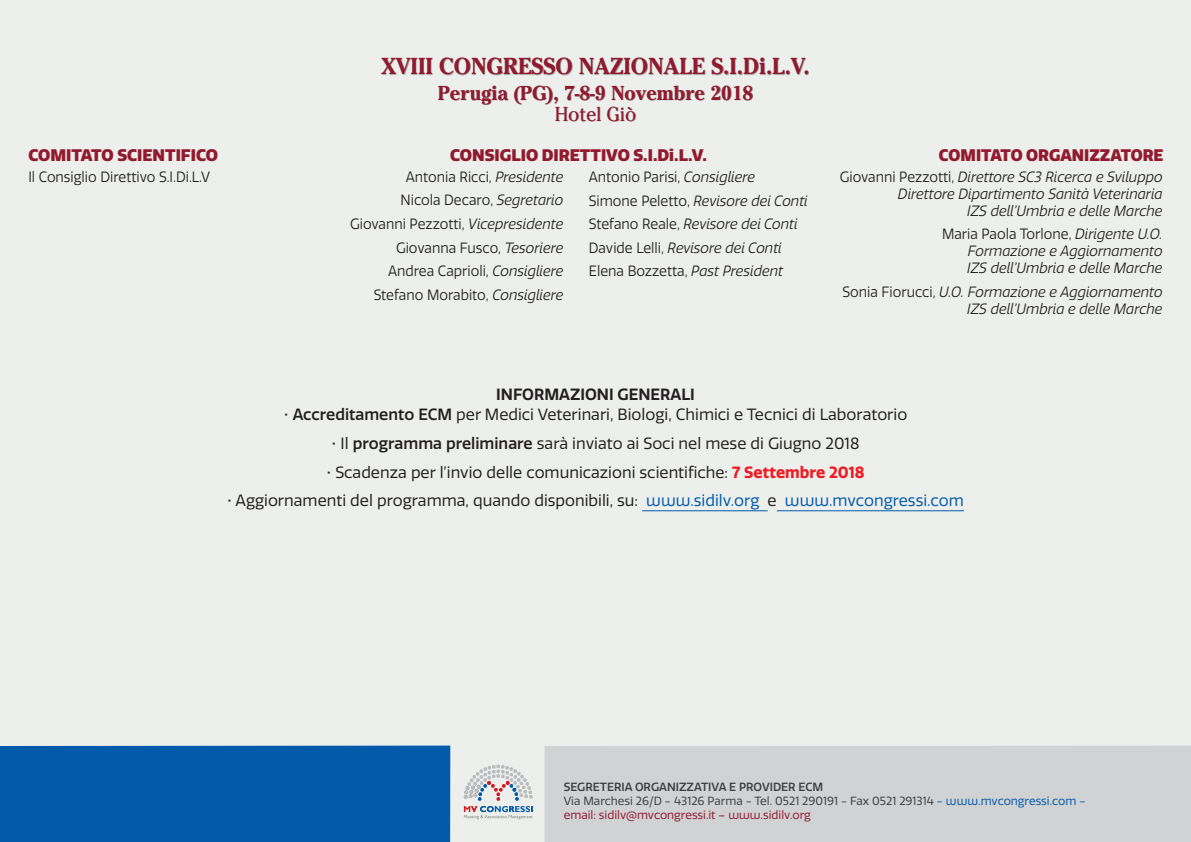
<style>
.page{position:relative;width:1191px;height:842px;background:#edefed}
.page>*{position:absolute;margin:0;border:0;box-sizing:border-box;transform-origin:0 0}
.t1{font:700 23px "Cheltenham Std";color:#921a2e;scale:.96 1}
.t2{font:700 20px "Cheltenham Std";color:#921a2e;scale:.96 1}
.t3{font:20px "Cheltenham Std";color:#921a2e;scale:.96 1}
.t4{font:900 16.3px "Quatro";color:#921a2e}
.t5{font:15.8px "Quatro";color:#231f20}
.t6{font:600 15.8px "Quatro";color:#231f20}
.t7{font:italic 14.5px/17px "Quatro";color:#231f20;text-align:right;scale:.95 1}
.t8{font:14.5px "Quatro";color:#231f20;scale:.95 1}
.t9{font:11.6px "Quatro";color:#3e3e3f}
.t10{font:11.6px "Quatro";color:#921a2e}
.t11{font:500 11.6px "Quatro";color:#3e3e3f}
.s1{font-style:italic}
.s2{font-style:normal}
.s3{font-weight:500}
.s4{font-weight:700;color:#ee1d23}
.s5{color:#015aaa}
</style>
<div class="page">
<div style="left:381px;top:58px;width:428px;height:64px;background:#231f20;opacity:.4"></div>
<div style="left:544px;top:746px;width:647px;height:96px;background:#d1d2d4"></div>
<svg style="left:464px;top:764px;width:69px;height:55px"></svg>
<div style="left:0;top:746px;width:450px;height:96px;background:#015aaa"></div>
<hr style="left:642px;top:510px;width:125px;height:1px;background:#015aaa">
<hr style="left:776px;top:510px;width:188px;height:1px;background:#015aaa">
<p class="t1" style="left:381px;top:53px;width:447px">XVIII CONGRESSO NAZIONALE S.I.Di.L.V.</p>
<p class="t2" style="left:438px;top:81px;width:330px">Perugia (PG), 7-8-9 Novembre 2018</p>
<p class="t3" style="left:555px;top:102px;width:86px">Hotel Giò</p>
<p class="t4" style="left:450px;top:146px;width:258px">CONSIGLIO DIRETTIVO S.I.Di.L.V.</p>
<p class="t8" style="left:406px;top:168px;width:167px">Antonia Ricci, <span class="s1">Presidente</span></p>
<p class="t8" style="left:400px;top:192px;width:173px">Nicola Decaro, <span class="s1">Segretario</span></p>
<p class="t8" style="left:350px;top:216px;width:226px">Giovanni Pezzotti, <span class="s1">Vicepresidente</span></p>
<p class="t8" style="left:396px;top:239px;width:178px">Giovanna Fusco, <span class="s1">Tesoriere</span></p>
<p class="t8" style="left:388px;top:263px;width:186px">Andrea Caprioli, <span class="s1">Consigliere</span></p>
<p class="t8" style="left:374px;top:286px;width:201px">Stefano Morabito, <span class="s1">Consigliere</span></p>
<p class="t4" style="left:28px;top:146px;width:191px">COMITATO SCIENTIFICO</p>
<p class="t4" style="left:939px;top:146px;width:226px">COMITATO ORGANIZZATORE</p>
<p class="t8" style="left:28px;top:169px;width:193px">Il Consiglio Direttivo S.I.Di.L.V</p>
<p class="t7" style="left:839px;top:169px;width:341px"><span class="s2">Giovanni Pezzotti,</span> Direttore SC3 Ricerca e Sviluppo<br>Direttore Dipartimento Sanità Veterinaria</p>
<p class="t7" style="left:967px;top:203px;width:207px">IZS dell’Umbria e delle Marche</p>
<p class="t8" style="left:942px;top:226px;width:234px">Maria Paola Torlone, <span class="s1">Dirigente U.O.</span></p>
<p class="t7" style="left:967px;top:243px;width:207px">Formazione e Aggiornamento</p>
<p class="t7" style="left:967px;top:260px;width:207px">IZS dell’Umbria e delle Marche</p>
<p class="t7" style="left:842px;top:284px;width:338px"><span class="s2">Sonia Fiorucci,</span> U.O. Formazione e Aggiornamento</p>
<p class="t7" style="left:967px;top:301px;width:207px">IZS dell’Umbria e delle Marche</p>
<p class="t8" style="left:589px;top:169px;width:176px">Antonio Parisi, <span class="s1">Consigliere</span></p>
<p class="t7" style="left:589px;top:192px;width:232px"><span class="s2">Simone Peletto,</span> Revisore dei Conti</p>
<p class="t7" style="left:589px;top:216px;width:221px"><span class="s2">Stefano Reale,</span> Revisore dei Conti</p>
<p class="t7" style="left:589px;top:239px;width:205px"><span class="s2">Davide Lelli,</span> Revisore dei Conti</p>
<p class="t8" style="left:589px;top:263px;width:206px">Elena Bozzetta, <span class="s1">Past President</span></p>
<p class="t6" style="left:496px;top:385px;width:200px">INFORMAZIONI GENERALI</p>
<p class="t5" style="left:284px;top:405px;width:625px">• <span class="s3">Accreditamento ECM</span> per Medici Veterinari, Biologi, Chimici e Tecnici di Laboratorio</p>
<p class="t5" style="left:331px;top:434px;width:529px">• Il <span class="s3">programma preliminare</span> sarà inviato ai Soci nel mese di Giugno 2018</p>
<p class="t5" style="left:326px;top:463px;width:540px">• Scadenza per l’invio delle comunicazioni scientifiche: <span class="s4">7 Settembre 2018</span></p>
<p class="t5" style="left:227px;top:492px;width:738px">• Aggiornamenti del programma, quando disponibili, su: <span class="s5">www.sidilv.org</span> e <span class="s5">www.mvcongressi.com</span></p>
<p class="t11" style="left:564px;top:781px;width:261px">SEGRETERIA ORGANIZZATIVA E PROVIDER ECM</p>
<p class="t9" style="left:564px;top:795px;width:523px">Via Marchesi 26/D - 43126 Parma - Tel. 0521 290191 - Fax 0521 291314 <span class="s5">- www.mvcongressi.com -</span></p>
<p class="t10" style="left:564px;top:809px;width:249px">email: sidilv@mvcongressi.it – www.sidilv.org</p>
</div>
